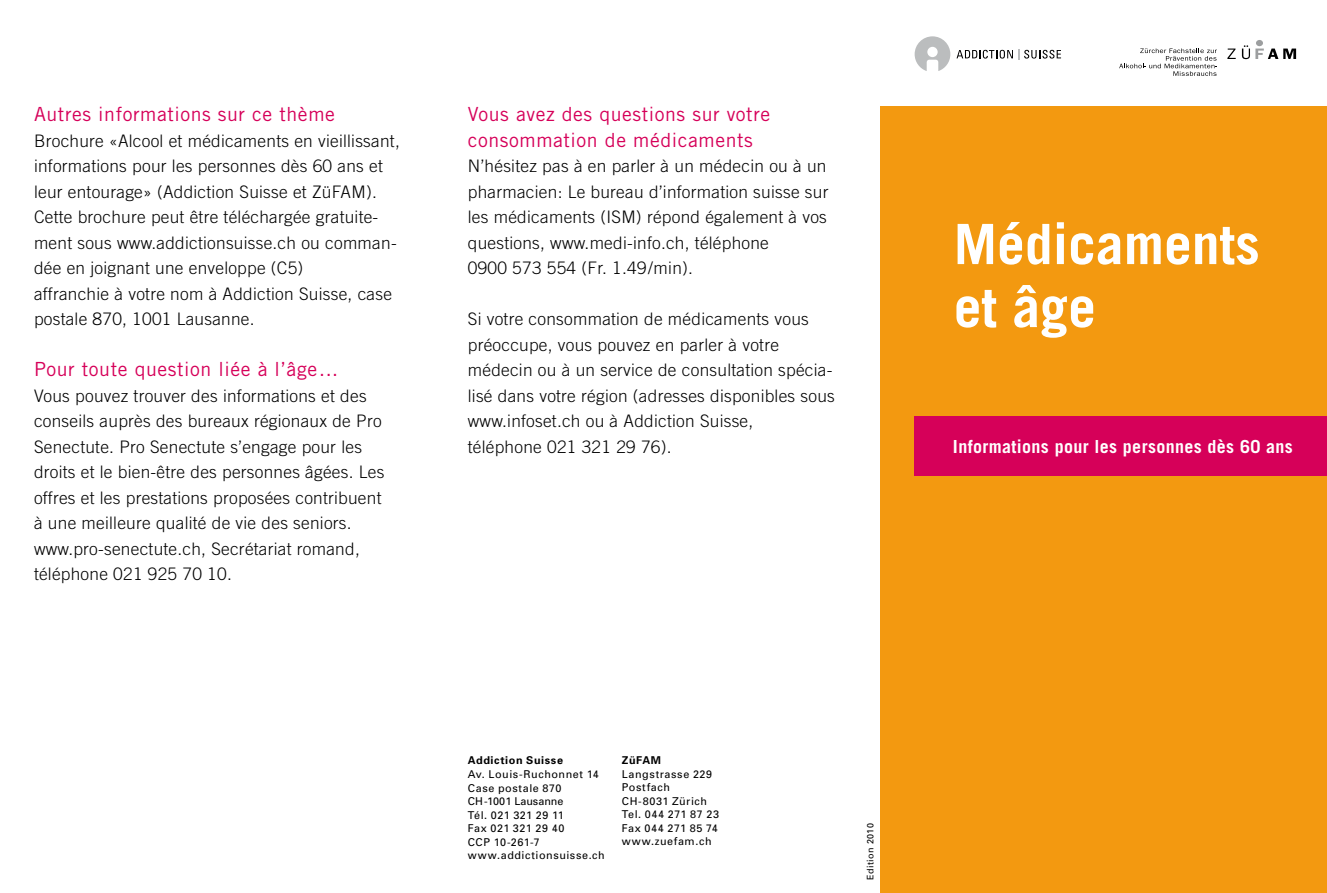
<style>
.page{position:relative;width:1327px;height:893px;background:#fff}
.page>*{position:absolute;margin:0;border:0;box-sizing:border-box;transform-origin:0 0}
.t1{font:700 55.65px/63px "Trade Gothic";color:#fff}
.t2{font:19.5px/25.5px "Trade Gothic";letter-spacing:.03em;color:#d60059}
.t3{font:700 18px "Trade Gothic";letter-spacing:.02em;color:#fff}
.t4{font:300 17.25px/25.5px "Trade Gothic";letter-spacing:.015em;color:#000}
.t5{font:10.8px/13.5px "Univers";letter-spacing:.055em;color:#000}
.t6{font:700 10.8px "Univers";letter-spacing:.055em;color:#000}
.t7{font:9px "Univers";letter-spacing:.055em;color:#000}
</style>
<div class="page">
<div style="left:880px;top:106px;width:447px;height:787px;background:#f39910"></div>
<div style="left:914px;top:417px;width:413px;height:59px;background:#d60059"></div>
<svg style="left:1227px;top:49px;width:8px;height:10px"></svg>
<svg style="left:1242px;top:45px;width:54px;height:14px"></svg>
<div style="left:1256px;top:40px;width:7px;height:6px;background:#9c9e9f;border-radius:50%"></div>
<svg style="left:1119px;top:48px;width:98px;height:28px"></svg>
<svg style="left:914px;top:36px;width:36px;height:35px"></svg>
<svg style="left:956px;top:49px;width:105px;height:11px"></svg>
<p class="t2" style="left:34px;top:102px;width:302px">Autres informations sur ce thème</p>
<p class="t4" style="left:34px;top:128px;width:367px">Brochure «Alcool et médicaments en vieillissant, informations pour les personnes dès 60 ans et leur entourage» (Addiction Suisse et ZüFAM).<br>Cette brochure peut être téléchargée gratuite&shy;ment sous www.addictionsuisse.ch ou comman&shy;dée en joignant une enveloppe (C5)<br>affranchie à votre nom à Addiction Suisse, case postale 870, 1001 Lausanne.</p>
<p class="t2" style="left:34px;top:357px;width:306px">Pour toute question liée à l’âge...</p>
<p class="t4" style="left:34px;top:383px;width:352px">Vous pouvez trouver des informations et des conseils auprès des bureaux régionaux de Pro Senectute. Pro Senectute s’engage pour les droits et le bien-être des personnes âgées. Les offres et les prestations proposées contribuent à une meilleure qualité de vie des seniors. www.pro-senectute.ch, Secrétariat romand, téléphone 021 925 70 10.</p>
<p class="t2" style="left:468px;top:102px;width:304px">Vous avez des questions sur votre consommation de médicaments</p>
<p class="t4" style="left:468px;top:153px;width:362px">N’hésitez pas à en parler à un médecin ou à un pharmacien: Le bureau d’information suisse sur les médicaments (ISM) répond également à vos questions, www.medi-info.ch, téléphone<br>0900 573 554 (Fr. 1.49/min).</p>
<p class="t4" style="left:468px;top:306px;width:368px">Si votre consommation de médicaments vous préoccupe, vous pouvez en parler à votre médecin ou à un service de consultation spécia&shy;lisé dans votre région (adresses disponibles sous www.infoset.ch ou à Addiction Suisse,<br>téléphone 021 321 29 76).</p>
<p class="t6" style="left:468px;top:754px;width:97px">Addiction Suisse</p>
<p class="t5" style="left:468px;top:767px;width:139px">Av. Louis-Ruchonnet 14<br>Case postale 870<br>CH-1001 Lausanne<br>Tél. 021 321 29 11<br>Fax 021 321 29 40<br>CCP 10-261-7 www.addictionsuisse.ch</p>
<p class="t6" style="left:622px;top:753px;width:41px">ZüFAM</p>
<p class="t5" style="left:622px;top:767px;width:99px">Langstrasse 229<br>Postfach<br>CH-8031 Zürich<br>Tel. 044 271 87 23<br>Fax 044 271 85 74 www.zuefam.ch</p>
<p class="t7" style="left:865px;top:880px;width:59px;rotate:-90deg">Edition 2010</p>
<h1 class="t1" style="left:953px;top:212px;width:308px">Médicaments et âge</h1>
<p class="t3" style="left:953px;top:436px;width:341px">Informations pour les personnes dès 60 ans</p>
</div>
